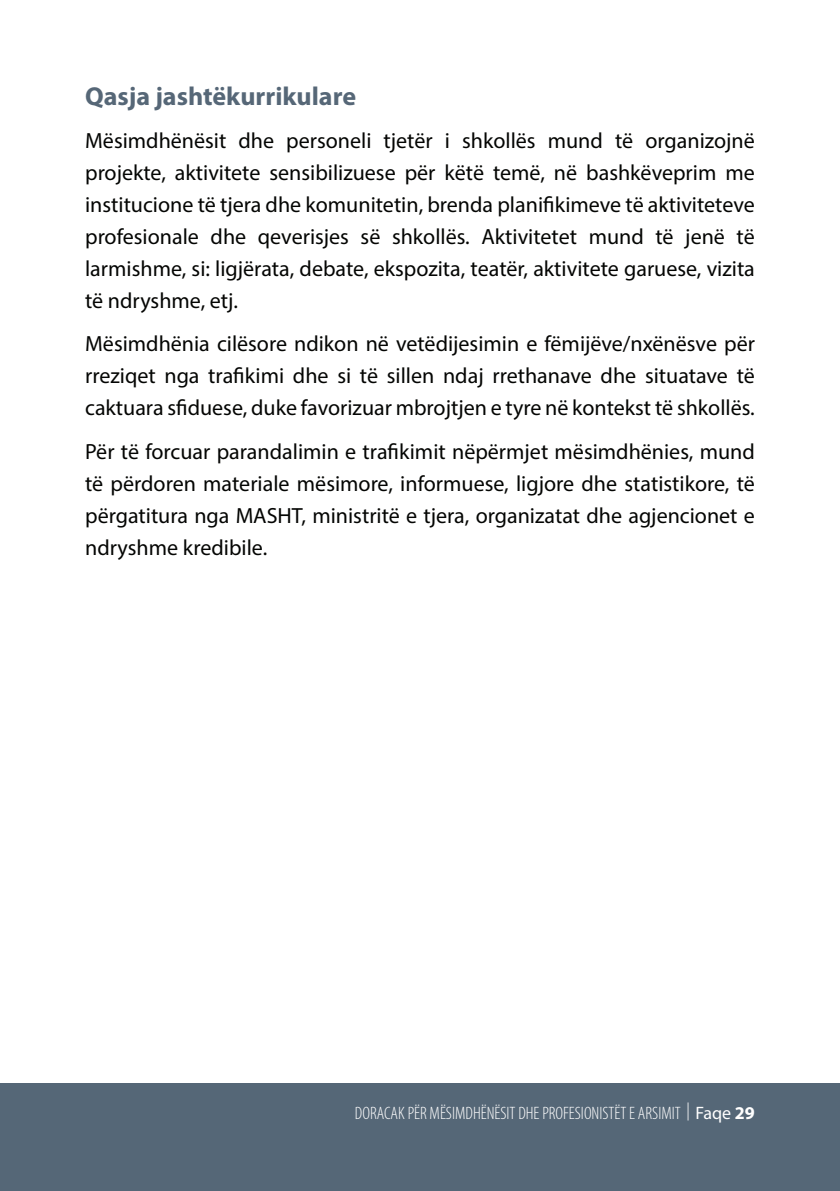
<style>
.page{position:relative;width:840px;height:1191px;background:#fff}
.page>*{position:absolute;margin:0;border:0;box-sizing:border-box;transform-origin:0 0}
.t1{font:700 26px "Myriad Pro";color:#566777}
.t2{font:22px/32px "Myriad Pro";color:#040503;text-align:justify}
.t3{font:300 condensed 18px "Myriad Pro";color:#fff}
.s1{font-weight:400;font-stretch:normal}
.s2{font-weight:700;font-stretch:normal}
</style>
<div class="page">
<div style="left:0;top:1084px;width:839px;height:107px;background:#556777"></div>
<p class="t1" style="left:85px;top:79px;width:272px">Qasja jashtëkurrikulare</p>
<p class="t2" style="left:85px;top:124px;width:671px">Mësimdhënësit dhe personeli tjetër i shkollës mund të organizojnë projekte, aktivitete sensibilizuese për këtë temë, në bashkëveprim me institucione të tjera dhe komunitetin, brenda planifikimeve të aktiviteteve profesionale dhe qeverisjes së shkollës. Aktivitetet mund të jenë të larmishme, si: ligjërata, debate, ekspozita, teatër, aktivitete garuese, vizita të ndryshme, etj.</p>
<p class="t2" style="left:85px;top:328px;width:671px">Mësimdhënia cilësore ndikon në vetëdijesimin e fëmijëve/nxënësve për rreziqet nga trafikimi dhe si të sillen ndaj rrethanave dhe situatave të caktuara sfiduese, duke favorizuar mbrojtjen e tyre në kontekst të shkollës.</p>
<p class="t2" style="left:85px;top:435px;width:671px">Për të forcuar parandalimin e trafikimit nëpërmjet mësimdhënies, mund të përdoren materiale mësimore, informuese, ligjore dhe statistikore, të përgatitura nga MASHT, ministritë e tjera, organizatat dhe agjencionet e ndryshme kredibile.</p>
<p class="t3" style="left:355px;top:1103px;width:401px">DORACAK PËR MËSIMDHËNËSIT DHE PROFESIONISTËT E ARSIMIT | <span class="s1">Faqe</span> <span class="s2">29</span></p>
</div>
